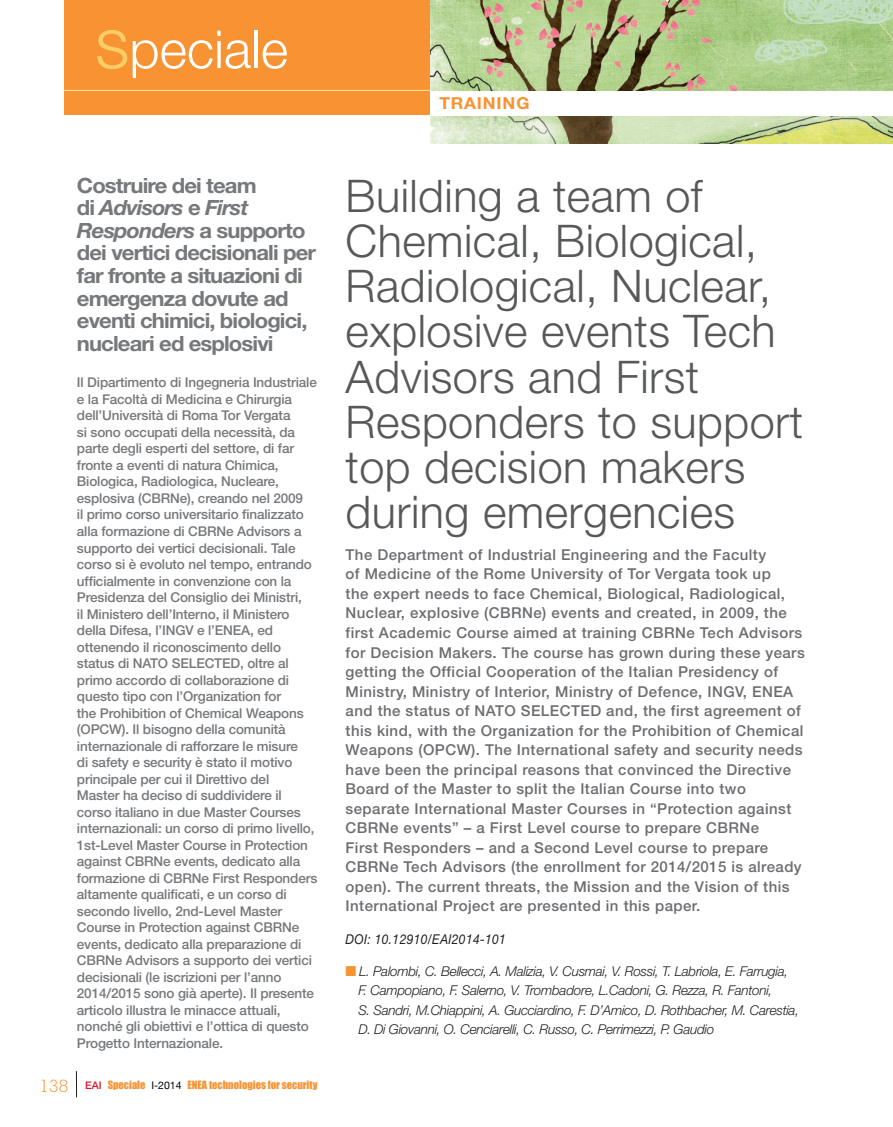
<style>
.page{position:relative;width:893px;height:1127px;background:#fff}
.page>*{position:absolute;margin:0;border:0;box-sizing:border-box;transform-origin:0 0}
.t1{font:300 52.5px "Helvetica Neue";color:#fff}
.t2{font:300 45px/45px "Helvetica Neue";letter-spacing:.01em;color:#57585a}
.t3{font:700 21px/22.5px "Helvetica Neue";letter-spacing:-.04em;color:#76787b;scale:1.05 1}
.t4{font:700 16.5px "Helvetica Neue";letter-spacing:.05em;color:#f79332;scale:1.05 1}
.t5{font:500 15px/19.5px "Helvetica Neue";letter-spacing:.03em;color:#6c6d70}
.t6{font:500 13.5px/16.5px "Helvetica Neue";letter-spacing:-.01em;color:#76787b}
.t7{font:italic 300 13.5px/19.5px "Helvetica Neue";letter-spacing:-.02em;color:#231f20}
.t8{font:italic 13.5px "Helvetica Neue";letter-spacing:.025em;color:#231f20;scale:.9 1}
.t9{font:10.5px "Impact";color:#f79332}
.s1{font-size:72px;color:#fecd64}
.s2{font-style:italic}
.s3{font-family:"Rockwell";font-weight:300;font-size:18px}
.s4{font-family:"Helvetica Neue";font-weight:500;color:#d7162e}
.s5{font-family:"Helvetica Neue";color:#000002}
.s6{color:#f79332}
</style>
<div class="page">
<div style="left:64px;top:0;width:829px;height:115px;background:#f79332"></div>
<img style="left:430px;top:0;width:463px;height:143px">
<hr style="left:64px;top:90px;width:366px;height:1px;background:#ffeda3">
<svg style="left:76px;top:1071px;width:1px;height:25px"></svg>
<div style="left:430px;top:91px;width:463px;height:24px;background:#fff"></div>
<h1 class="t1" style="left:95px;top:31px;width:195px"><span class="s1">s</span>peciale</h1>
<h3 class="t3" style="left:77px;top:176px;width:229px">Costruire dei team<br>di <span class="s2">Advisors</span> e <span class="s2">First<br>Responders</span> a supporto dei vertici decisionali per far fronte a situazioni di emergenza dovute ad eventi chimici, biologici, nucleari ed esplosivi</h3>
<p class="t6" style="left:77px;top:375px;width:242px">Il Dipartimento di Ingegneria Industriale e la Facoltà di Medicina e Chirurgia dell’Università di Roma Tor Vergata<br>si sono occupati della necessità, da parte degli esperti del settore, di far fronte a eventi di natura Chimica, Biologica, Radiologica, Nucleare, esplosiva (CBRNe), creando nel 2009<br>il primo corso universitario finalizzato alla formazione di CBRNe Advisors a supporto dei vertici decisionali. Tale corso si è evoluto nel tempo, entrando ufficialmente in convenzione con la Presidenza del Consiglio dei Ministri,<br>il Ministero dell’Interno, il Ministero della Difesa, l’INGV e l’ENEA, ed ottenendo il riconoscimento dello status di NATO SELECTED, oltre al primo accordo di collaborazione di questo tipo con l’Organization for<br>the Prohibition of Chemical Weapons (OPCW). Il bisogno della comunità internazionale di rafforzare le misure<br>di safety e security è stato il motivo principale per cui il Direttivo del<br>Master ha deciso di suddividere il corso italiano in due Master Courses internazionali: un corso di primo livello, 1st-Level Master Course in Protection against CBRNe events, dedicato alla formazione di CBRNe First Responders altamente qualificati, e un corso di secondo livello, 2nd-Level Master Course in Protection against CBRNe events, dedicato alla preparazione di CBRNe Advisors a supporto dei vertici decisionali (le iscrizioni per l’anno 2014/2015 sono già aperte). Il presente articolo illustra le minacce attuali, nonché gli obiettivi e l’ottica di questo Progetto Internazionale.</p>
<p class="t9" style="left:40px;top:1078px;width:279px"><span class="s3">138</span> <span class="s4">EAI</span> Speciale <span class="s5">I-2014</span> ENEA technologies for security</p>
<p class="t4" style="left:439px;top:97px;width:87px">TRAINING</p>
<h2 class="t2" style="left:346px;top:178px;width:459px">Building a team of<br>Chemical, Biological,<br>Radiological, Nuclear, explosive events Tech<br>Advisors and First<br>Responders to support top decision makers during emergencies</h2>
<p class="t5" style="left:346px;top:546px;width:461px">The Department of Industrial Engineering and the Faculty<br>of Medicine of the Rome University of Tor Vergata took up<br>the expert needs to face Chemical, Biological, Radiological, Nuclear, explosive (CBRNe) events and created, in 2009, the first Academic Course aimed at training CBRNe Tech Advisors for Decision Makers. The course has grown during these years getting the Official Cooperation of the Italian Presidency of Ministry, Ministry of Interior, Ministry of Defence, INGV, ENEA and the status of NATO SELECTED and, the first agreement of this kind, with the Organization for the Prohibition of Chemical Weapons (OPCW). The International safety and security needs have been the principal reasons that convinced the Directive Board of the Master to split the Italian Course into two separate International Master Courses in “Protection against CBRNe events” – a First Level course to prepare CBRNe<br>First Responders – and a Second Level course to prepare CBRNe Tech Advisors (the enrollment for 2014/2015 is already open). The current threats, the Mission and the Vision of this International Project are presented in this paper.</p>
<p class="t8" style="left:346px;top:933px;width:180px">DOI: 10.12910/EAI2014-101</p>
<p class="t7" style="left:358px;top:962px;width:442px;text-indent:-13px"><span class="s6">■</span> L. Palombi, C. Bellecci, A. Malizia, V. Cusmai, V. Rossi, T. Labriola, E. Farrugia, F. Campopiano, F. Salerno, V. Trombadore, L.Cadoni, G. Rezza, R. Fantoni,<br>S. Sandri, M.Chiappini, A. Gucciardino, F. D’Amico, D. Rothbacher, M. Carestia, D. Di Giovanni, O. Cenciarelli, C. Russo, C. Perrimezzi, P. Gaudio</p>
</div>
